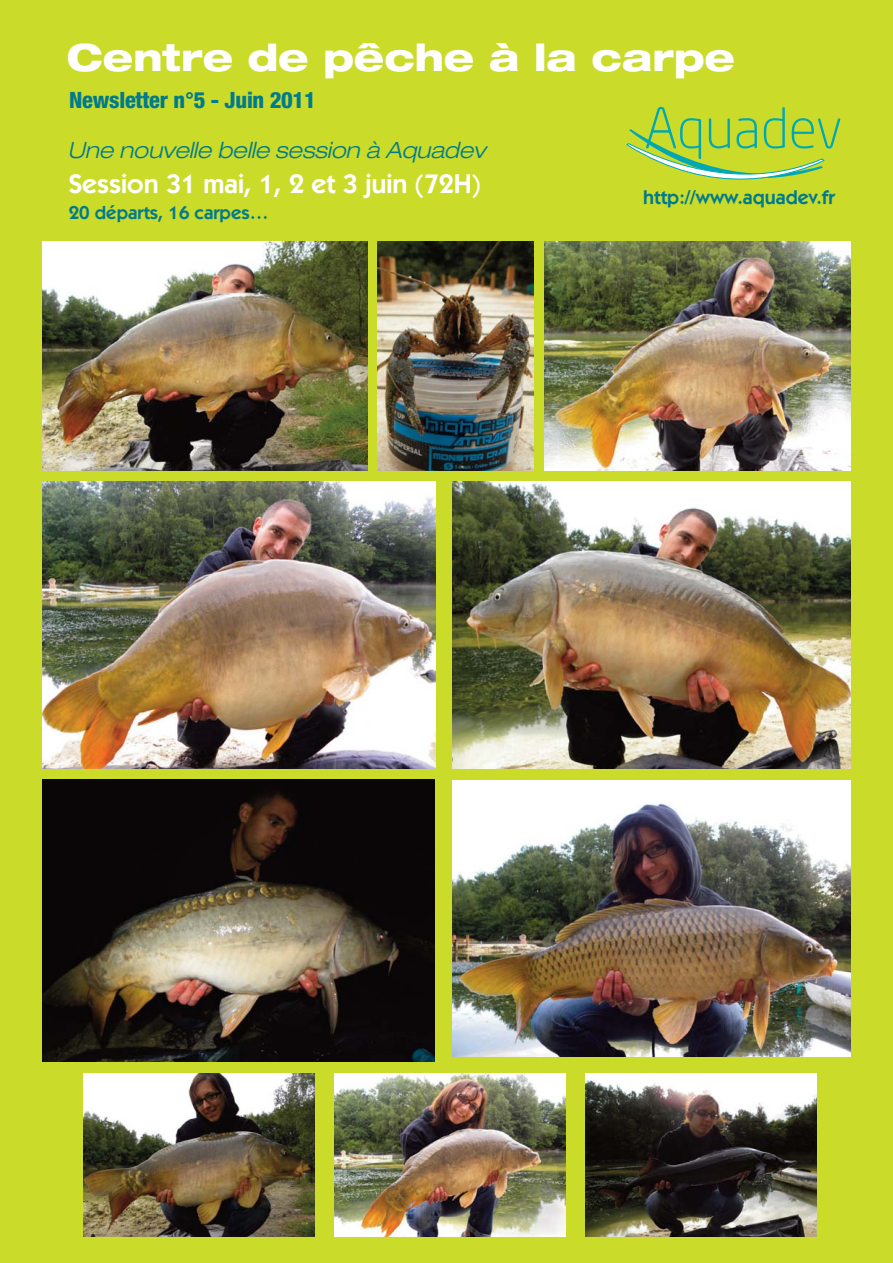
<style>
.page{position:relative;width:893px;height:1263px;background:#fff}
.page>*{position:absolute;margin:0;border:0;box-sizing:border-box;transform-origin:0 0}
.t1{font:800 expanded 37.5px "Helvetica Neue";color:#fff}
.t2{font:27px "Kabel I Tc Demi FO";color:#fff}
.t3{font:italic 300 expanded 22.5px "Helvetica Neue";color:#007a8d}
.t4{font:800 condensed 22.5px "Helvetica Neue";letter-spacing:-.01em;color:#007a8d}
.t5{font:19.8px "Kabel I Tc Demi FO";color:#007a8d}
.t6{font:18.75px "Kabel I Tc Demi FO";color:#007a8d}
</style>
<div class="page">
<div style="left:0;top:0;width:892px;height:1263px;background:#cadb2a"></div>
<svg style="left:626px;top:107px;width:214px;height:73px"></svg>
<img style="left:43px;top:482px;width:392px;height:287px">
<img style="left:43px;top:779px;width:392px;height:282px">
<img style="left:43px;top:241px;width:325px;height:230px">
<img style="left:83px;top:1074px;width:232px;height:163px">
<img style="left:585px;top:1074px;width:231px;height:163px">
<img style="left:544px;top:241px;width:306px;height:230px">
<img style="left:377px;top:241px;width:156px;height:230px">
<img style="left:453px;top:482px;width:397px;height:287px">
<img style="left:452px;top:780px;width:398px;height:277px">
<img style="left:334px;top:1074px;width:232px;height:163px">
<h1 class="t1" style="left:67px;top:44px;width:670px">Centre de pêche à la carpe</h1>
<p class="t4" style="left:69px;top:92px;width:248px">Newsletter n°5 - Juin 2011</p>
<p class="t3" style="left:67px;top:142px;width:424px">Une nouvelle belle session à Aquadev</p>
<p class="t5" style="left:643px;top:190px;width:193px">http://www.aquadev.fr</p>
<p class="t2" style="left:69px;top:174px;width:413px">Session 31 mai, 1, 2 et 3 juin (72H)</p>
<p class="t6" style="left:69px;top:206px;width:201px">20 départs, 16 carpes…</p>
</div>
